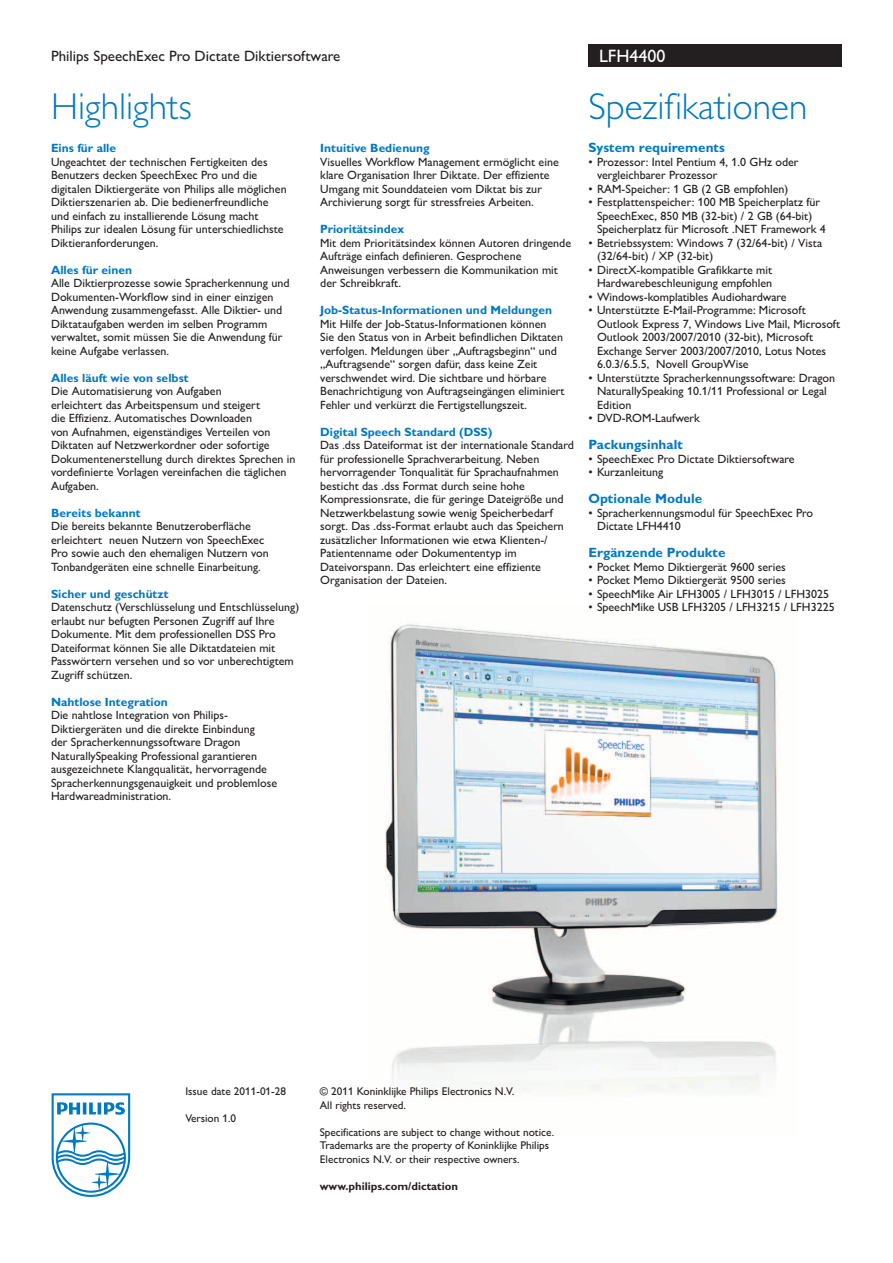
<style>
.page{position:relative;width:893px;height:1263px;background:#fff}
.page>*{position:absolute;margin:0;border:0;box-sizing:border-box;transform-origin:0 0}
.t1{font:300 37.5px "Gill Sans MT Pro";color:#0079c2}
.t2{font:500 18px "Gill Sans MT Pro";color:#fff}
.t3{font:500 15px "Gill Sans MT Pro";color:#231f20}
.t4{font:700 13.5px "Gill Sans MT Pro";color:#0079c2}
.t5{font:500 12px/13.5px "Gill Sans MT Pro";color:#231f20}
.t6{font:700 12px "Gill Sans MT Pro";color:#0079c2}
.t7{font:500 11.25px/13.5px "Gill Sans MT Pro";color:#231f20}
.t8{font:700 11.25px "Gill Sans MT Pro";color:#231f20}
</style>
<div class="page">
<img style="left:384px;top:621px;width:396px;height:470px">
<div style="left:588px;top:44px;width:254px;height:23px;background:#231f20"></div>
<svg style="left:52px;top:1093px;width:78px;height:104px"></svg>
<p class="t3" style="left:51px;top:47px;width:291px">Philips SpeechExec Pro Dictate Diktiersoftware</p>
<h2 class="t2" style="left:599px;top:45px;width:68px">LFH4400</h2>
<h1 class="t1" style="left:51px;top:83px;width:142px">Highlights</h1>
<h1 class="t1" style="left:588px;top:83px;width:220px">Spezifikationen</h1>
<p class="t4" style="left:588px;top:139px;width:138px">System requirements</p>
<p class="t5" style="left:597px;top:155px;width:203px;text-indent:-9px">• Prozessor: Intel Pentium 4, 1.0 GHz oder vergleichbarer Prozessor</p>
<p class="t5" style="left:588px;top:182px;width:201px">• RAM-Speicher: 1 GB (2 GB empfohlen)</p>
<p class="t5" style="left:597px;top:195px;width:230px;text-indent:-9px">• Festplattenspeicher: 100 MB Speicherplatz für<br>SpeechExec, 850 MB (32-bit) / 2 GB (64-bit)<br>Speicherplatz für Microsoft .NET Framework 4</p>
<p class="t5" style="left:597px;top:236px;width:227px;text-indent:-9px">• Betriebssystem: Windows 7 (32/64-bit) / Vista (32/64-bit) / XP (32-bit)</p>
<p class="t5" style="left:588px;top:263px;width:185px;text-align:right">• DirectX-kompatible Grafikkarte mit<br>Hardwarebeschleunigung empfohlen</p>
<p class="t5" style="left:588px;top:290px;width:200px">• Windows-komplatibles Audiohardware</p>
<p class="t5" style="left:597px;top:303px;width:245px;text-indent:-9px">• Unterstützte E-Mail-Programme: Microsoft Outlook Express 7, Windows Live Mail, Microsoft Outlook 2003/2007/2010 (32-bit), Microsoft Exchange Server 2003/2007/2010, Lotus Notes 6.0.3/6.5.5, Novell GroupWise</p>
<p class="t5" style="left:597px;top:371px;width:240px;text-indent:-9px">• Unterstützte Spracherkennungssoftware: Dragon<br>NaturallySpeaking 10.1/11 Professional or Legal<br>Edition</p>
<p class="t5" style="left:588px;top:411px;width:113px">• DVD-ROM-Laufwerk</p>
<p class="t4" style="left:588px;top:436px;width:96px">Packungsinhalt</p>
<p class="t5" style="left:588px;top:452px;width:207px">• SpeechExec Pro Dictate Diktiersoftware</p>
<p class="t5" style="left:588px;top:465px;width:76px">• Kurzanleitung</p>
<p class="t4" style="left:588px;top:490px;width:115px">Optionale Module</p>
<p class="t5" style="left:597px;top:506px;width:218px;text-indent:-9px">• Spracherkennungsmodul für SpeechExec Pro<br>Dictate LFH4410</p>
<p class="t4" style="left:588px;top:544px;width:139px">Ergänzende Produkte</p>
<p class="t5" style="left:588px;top:560px;width:199px">• Pocket Memo Diktiergerät 9600 series</p>
<p class="t5" style="left:588px;top:573px;width:199px">• Pocket Memo Diktiergerät 9500 series</p>
<p class="t5" style="left:588px;top:587px;width:242px">• SpeechMike Air LFH3005 / LFH3015 / LFH3025</p>
<p class="t5" style="left:588px;top:600px;width:248px">• SpeechMike USB LFH3205 / LFH3215 / LFH3225</p>
<p class="t6" style="left:51px;top:141px;width:67px">Eins für alle</p>
<p class="t5" style="left:51px;top:155px;width:237px">Ungeachtet der technischen Fertigkeiten des Benutzers decken SpeechExec Pro und die digitalen Diktiergeräte von Philips alle möglichen Diktierszenarien ab. Die bedienerfreundliche und einfach zu installierende Lösung macht Philips zur idealen Lösung für unterschiedlichste Diktieranforderungen.</p>
<p class="t6" style="left:51px;top:262px;width:83px">Alles für einen</p>
<p class="t5" style="left:51px;top:276px;width:240px">Alle Diktierprozesse sowie Spracherkennung und Dokumenten-Workflow sind in einer einzigen Anwendung zusammengefasst. Alle Diktier- und Diktataufgaben werden im selben Programm verwaltet, somit müssen Sie die Anwendung für keine Aufgabe verlassen.</p>
<p class="t6" style="left:51px;top:370px;width:139px">Alles läuft wie von selbst</p>
<p class="t5" style="left:51px;top:384px;width:246px">Die Automatisierung von Aufgaben<br>erleichtert das Arbeitspensum und steigert<br>die Effizienz. Automatisches Downloaden<br>von Aufnahmen, eigenständiges Verteilen von Diktaten auf Netzwerkordner oder sofortige Dokumentenerstellung durch direktes Sprechen in vordefinierte Vorlagen vereinfachen die täglichen Aufgaben.</p>
<p class="t6" style="left:51px;top:505px;width:91px">Bereits bekannt</p>
<p class="t5" style="left:51px;top:519px;width:219px">Die bereits bekannte Benutzeroberfläche erleichtert neuen Nutzern von SpeechExec Pro sowie auch den ehemaligen Nutzern von Tonbandgeräten eine schnelle Einarbeitung.</p>
<p class="t6" style="left:51px;top:586px;width:119px">Sicher und geschützt</p>
<p class="t5" style="left:51px;top:600px;width:250px">Datenschutz (Verschlüsselung und Entschlüsselung) erlaubt nur befugten Personen Zugriff auf Ihre Dokumente. Mit dem professionellen DSS Pro Dateiformat können Sie alle Diktatdateien mit Passwörtern versehen und so vor unberechtigtem Zugriff schützen.</p>
<p class="t6" style="left:51px;top:694px;width:118px">Nahtlose Integration</p>
<p class="t5" style="left:51px;top:708px;width:228px">Die nahtlose Integration von Philips-Diktiergeräten und die direkte Einbindung<br>der Spracherkennungssoftware Dragon NaturallySpeaking Professional garantieren ausgezeichnete Klangqualität, hervorragende Spracherkennungsgenauigkeit und problemlose Hardwareadministration.</p>
<p class="t6" style="left:320px;top:141px;width:111px">Intuitive Bedienung</p>
<p class="t5" style="left:320px;top:155px;width:240px">Visuelles Workflow Management ermöglicht eine klare Organisation Ihrer Diktate. Der effiziente Umgang mit Sounddateien vom Diktat bis zur Archivierung sorgt für stressfreies Arbeiten.</p>
<p class="t6" style="left:320px;top:222px;width:85px">Prioritätsindex</p>
<p class="t5" style="left:320px;top:236px;width:252px">Mit dem Prioritätsindex können Autoren dringende Aufträge einfach definieren. Gesprochene Anweisungen verbessern die Kommunikation mit der Schreibkraft.</p>
<p class="t6" style="left:320px;top:303px;width:233px">Job-Status-Informationen und Meldungen</p>
<p class="t5" style="left:320px;top:317px;width:246px">Mit Hilfe der Job-Status-Informationen können<br>Sie den Status von in Arbeit befindlichen Diktaten verfolgen. Meldungen über „Auftragsbeginn“ und „Auftragsende“ sorgen dafür, dass keine Zeit verschwendet wird. Die sichtbare und hörbare Benachrichtigung von Auftragseingängen eliminiert Fehler und verkürzt die Fertigstellungszeit.</p>
<p class="t6" style="left:320px;top:424px;width:174px">Digital Speech Standard (DSS)</p>
<p class="t5" style="left:320px;top:438px;width:255px">Das .dss Dateiformat ist der internationale Standard für professionelle Sprachverarbeitung. Neben hervorragender Tonqualität für Sprachaufnahmen besticht das .dss Format durch seine hohe Kompressionsrate, die für geringe Dateigröße und Netzwerkbelastung sowie wenig Speicherbedarf sorgt. Das .dss-Format erlaubt auch das Speichern zusätzlicher Informationen wie etwa Klienten-/ Patientenname oder Dokumententyp im Dateivorspann. Das erleichtert eine effiziente Organisation der Dateien.</p>
<p class="t7" style="left:185px;top:1085px;width:102px">Issue date 2011-01-28</p>
<p class="t7" style="left:185px;top:1112px;width:52px">Version 1.0</p>
<p class="t7" style="left:320px;top:1085px;width:196px">© 2011 Koninklijke Philips Electronics N.V.<br>All rights reserved.</p>
<p class="t7" style="left:320px;top:1125px;width:236px">Specifications are subject to change without notice.<br>Trademarks are the property of Koninklijke Philips<br>Electronics N.V. or their respective owners.</p>
<p class="t8" style="left:320px;top:1179px;width:140px">www.philips.com/dictation</p>
</div>
